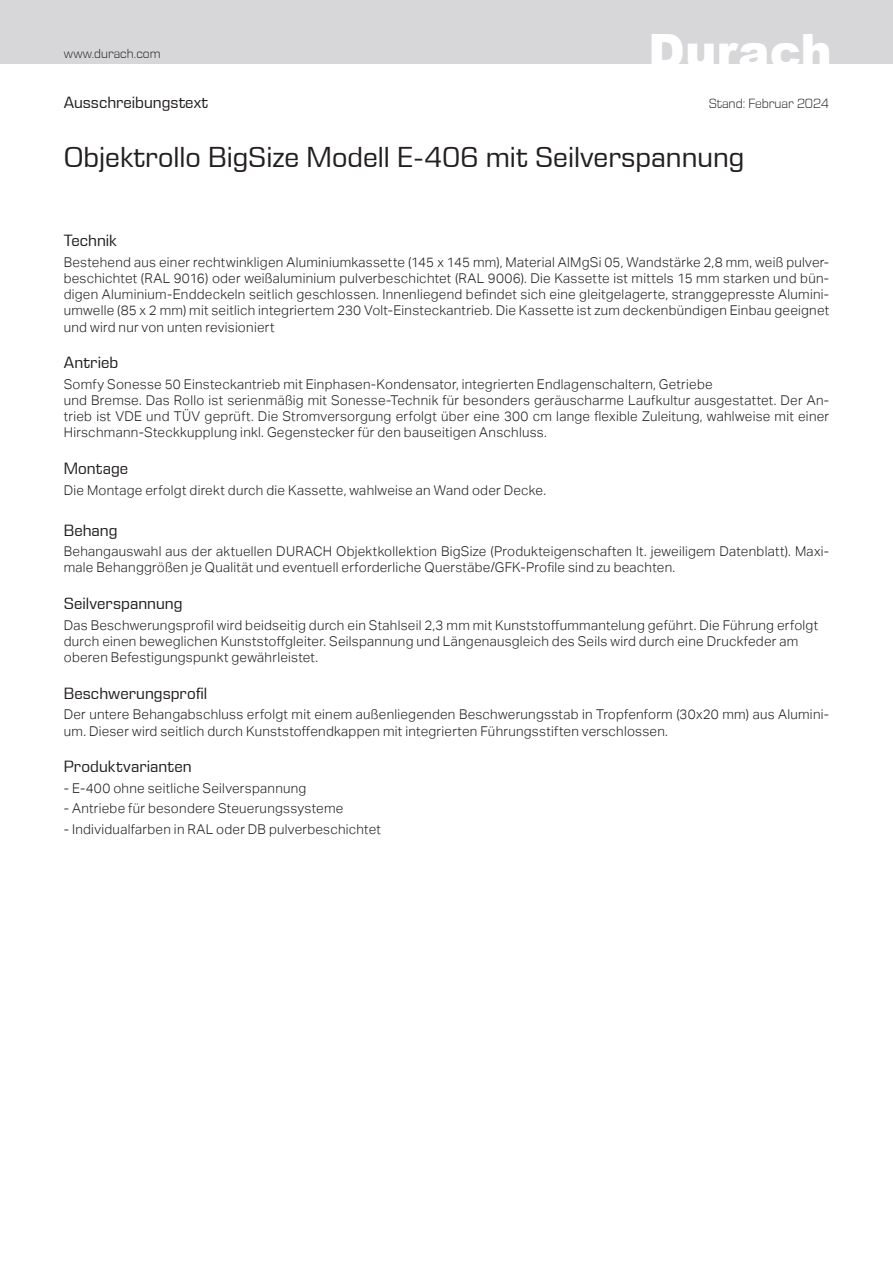
<style>
.page{position:relative;width:893px;height:1263px;background:#fff}
.page>*{position:absolute;margin:0;border:0;box-sizing:border-box;transform-origin:0 0}
.t1{font:900 47.25px "Arial";color:#fff}
.t2{font:29.25px "Eurostile Next W1 G";color:#231f20}
.t3{font:16.5px "Eurostile Next W1 G";color:#231f20}
.t4{font:300 13.5px/16.2px "Aktiv Grotesk";letter-spacing:.02em;color:#231f20}
.t5{font:300 13.5px "Eurostile Next W1 G";letter-spacing:-.005em;color:#231f20}
.t6{font:300 13.2px "Eurostile Next W1 G";letter-spacing:.005em;color:#231f20}
</style>
<div class="page">
<div style="left:0;top:0;width:893px;height:64px;background:#d7d6d9"></div>
<p class="t6" style="left:64px;top:46px;width:98px">www.durach.com</p>
<h1 class="t1" style="left:648px;top:16px;width:185px">Durach</h1>
<p class="t3" style="left:64px;top:92px;width:146px">Ausschreibungstext</p>
<h2 class="t2" style="left:64px;top:139px;width:682px">Objektrollo BigSize Modell E-406 mit Seilverspannung</h2>
<p class="t5" style="left:709px;top:95px;width:122px">Stand: Februar 2024</p>
<p class="t3" style="left:64px;top:230px;width:55px">Technik</p>
<p class="t4" style="left:64px;top:254px;width:767px;text-align:justify">Bestehend aus einer rechtwinkligen Aluminiumkassette (145 x 145 mm), Material AlMgSi 05, Wandstärke 2,8 mm, weiß pulver&shy;beschichtet (RAL 9016) oder weißaluminium pulverbeschichtet (RAL 9006). Die Kassette ist mittels 15 mm starken und bün&shy;digen Aluminium-Enddeckeln seitlich geschlossen. Innenliegend befindet sich eine gleitgelagerte, stranggepresste Alumini&shy;umwelle (85 x 2 mm) mit seitlich integriertem 230 Volt-Einsteckantrieb. Die Kassette ist zum deckenbündigen Einbau geeignet und wird nur von unten revisioniert</p>
<p class="t3" style="left:64px;top:353px;width:56px">Antrieb</p>
<p class="t4" style="left:64px;top:376px;width:767px">Somfy Sonesse 50 Einsteckantrieb mit Einphasen-Kondensator, integrierten Endlagenschaltern, Getriebe<br>und Bremse. Das Rollo ist serienmäßig mit Sonesse-Technik für besonders geräuscharme Laufkultur ausgestattet. Der An&shy;trieb ist VDE und TÜV geprüft. Die Stromversorgung erfolgt über eine 300 cm lange flexible Zuleitung, wahlweise mit einer Hirschmann-Steckkupplung inkl. Gegenstecker für den bauseitigen Anschluss.</p>
<p class="t3" style="left:64px;top:458px;width:66px">Montage</p>
<p class="t4" style="left:64px;top:482px;width:484px">Die Montage erfolgt direkt durch die Kassette, wahlweise an Wand oder Decke.</p>
<p class="t3" style="left:64px;top:520px;width:55px">Behang</p>
<p class="t4" style="left:64px;top:543px;width:767px">Behangauswahl aus der aktuellen DURACH Objektkollektion BigSize (Produkteigenschaften lt. jeweiligem Datenblatt). Maxi&shy;male Behanggrößen je Qualität und eventuell erforderliche Querstäbe/GFK-Profile sind zu beachten.</p>
<p class="t3" style="left:64px;top:593px;width:120px">Seilverspannung</p>
<p class="t4" style="left:64px;top:617px;width:756px">Das Beschwerungsprofil wird beidseitig durch ein Stahlseil 2,3 mm mit Kunststoffummantelung geführt. Die Führung erfolgt durch einen beweglichen Kunststoffgleiter. Seilspannung und Längenausgleich des Seils wird durch eine Druckfeder am oberen Befestigungspunkt gewährleistet.</p>
<p class="t3" style="left:64px;top:683px;width:145px">Beschwerungsprofil</p>
<p class="t4" style="left:64px;top:707px;width:767px">Der untere Behangabschluss erfolgt mit einem außenliegenden Beschwerungsstab in Tropfenform (30x20 mm) aus Alumini&shy;um. Dieser wird seitlich durch Kunststoffendkappen mit integrierten Führungsstiften verschlossen.</p>
<p class="t3" style="left:64px;top:756px;width:129px">Produktvarianten</p>
<p class="t4" style="left:64px;top:780px;width:244px">- E-400 ohne seitliche Seilverspannung</p>
<p class="t4" style="left:64px;top:800px;width:281px">- Antriebe für besondere Steuerungssysteme</p>
<p class="t4" style="left:64px;top:821px;width:319px">- Individualfarben in RAL oder DB pulverbeschichtet</p>
</div>
